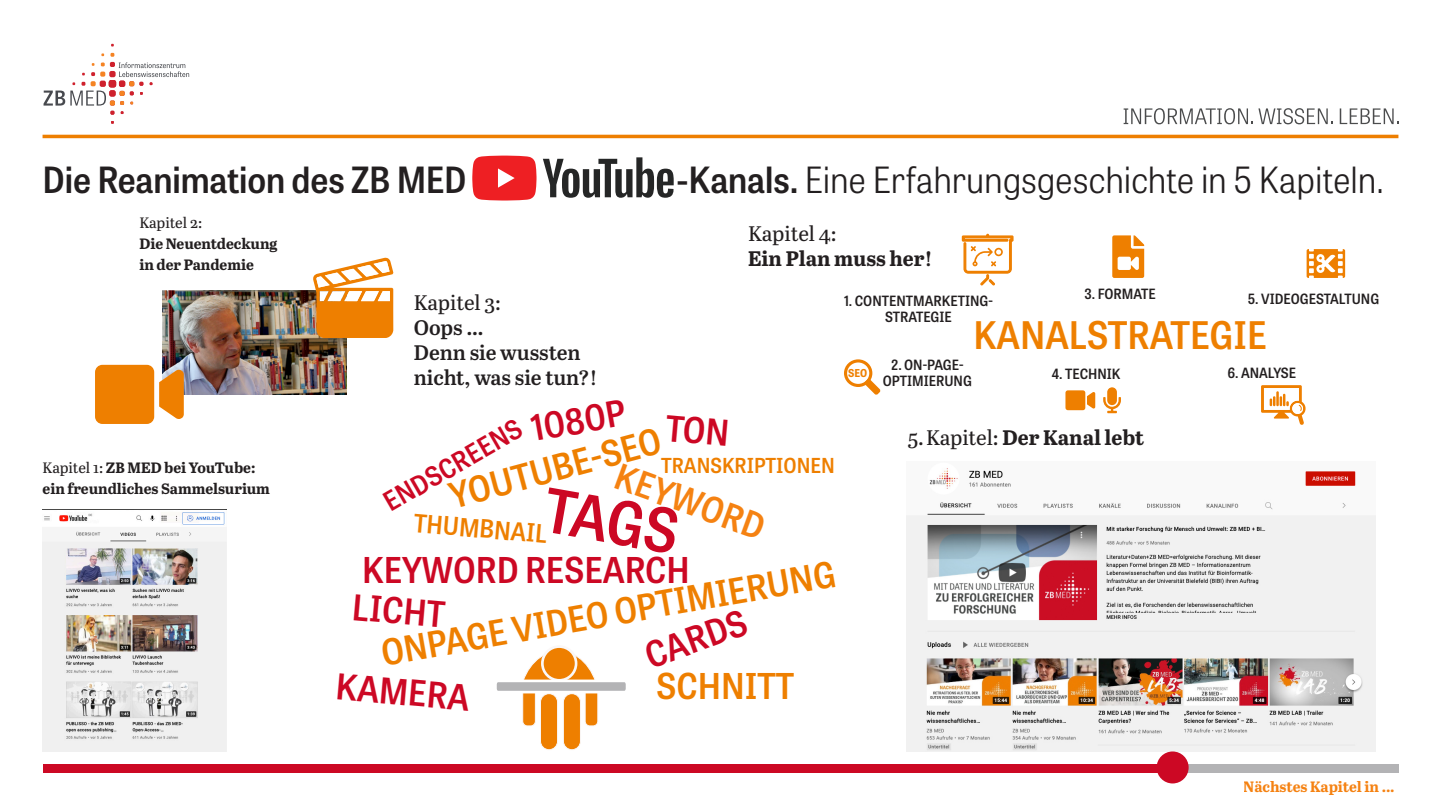
<style>
.page{position:relative;width:1441px;height:810px;background:#fff}
.page>*{position:absolute;margin:0;border:0;box-sizing:border-box;transform-origin:0 0}
.t1{font:600 60.3px "Tablet Gothic Narrow";color:#cc0824}
.t2{font:600 37.95px "Tablet Gothic Narrow";color:#ee7f00}
.Headline_Plakat_fett{font:300 36px "Tablet Gothic Narrow";letter-spacing:-.005em;color:#231f20}
.Headline_Plakat_fett-2{font:600 36px "Tablet Gothic Narrow";letter-spacing:-.005em;color:#231f20}
.t3{font:600 35.4px "Tablet Gothic Narrow";color:#ee7f00}
.t4{font:600 35.4px "Tablet Gothic Narrow";color:#cc0824}
.t5{font:600 35.4px "Tablet Gothic Narrow";color:#f58212}
.t6{font:600 26.55px "Tablet Gothic Narrow";color:#cc0824}
.t7{font:600 24.9px "Tablet Gothic Narrow";color:#ee7f00}
.t8{font:700 21px/25.2px "Abril Text";letter-spacing:-.005em;color:#231f20}
.t9{font:600 21px/25.2px "Abril Text";letter-spacing:-.005em;color:#231f20}
.t10{font:600 20.55px "Tablet Gothic Narrow";color:#ee7f00}
.t11{font:700 15px/21px "Abril Text";letter-spacing:-.005em;color:#231f20}
.t12{font:700 15px "Abril Text";letter-spacing:-.005em;color:#f58212}
.t13{font:600 14.1px/16.5px "Tablet Gothic Narrow";color:#231f20;text-align:center}
.t14{font:700 10.8px "Tablet Gothic Narrow";color:#ee7f00}
.s1{font-weight:600}
.s2{font-weight:400}
</style>
<div class="page">
<img style="left:906px;top:468px;width:468px;height:283px">
<img style="left:43px;top:509px;width:183px;height:242px">
<svg style="left:44px;top:53px;width:145px;height:62px"></svg>
<hr style="left:43px;top:135px;width:1354px;height:3px;background:#ee7f00">
<svg style="left:1123px;top:108px;width:129px;height:16px"></svg>
<svg style="left:1258px;top:108px;width:74px;height:16px"></svg>
<svg style="left:1339px;top:108px;width:55px;height:16px"></svg>
<svg style="left:472px;top:156px;width:64px;height:45px;background:#ef393d"></svg>
<svg style="left:543px;top:157px;width:130px;height:41px"></svg>
<img style="left:162px;top:291px;width:184px;height:103px">
<div style="left:345px;top:764px;width:1052px;height:9px;background:#b3b3b5"></div>
<div style="left:43px;top:764px;width:1127px;height:9px;background:#cc0824"></div>
<div style="left:1156px;top:751px;width:32px;height:32px;background:#cc0824;border-radius:50%"></div>
<svg style="left:542px;top:647px;width:34px;height:33px"></svg>
<div style="left:541px;top:645px;width:36px;height:37px;border:3px solid #faf7f7;border-radius:50%"></div>
<div style="left:540px;top:694px;width:17px;height:56px;background:#ee7f00;border-radius:9px"></div>
<div style="left:540px;top:694px;width:17px;height:56px;border:1px solid #faf7f7;border-radius:9px"></div>
<div style="left:563px;top:694px;width:17px;height:56px;background:#ee7f00;border-radius:9px"></div>
<div style="left:563px;top:694px;width:17px;height:56px;border:1px solid #faf7f7;border-radius:9px"></div>
<div style="left:585px;top:683px;width:12px;height:43px;background:#ee7f00;border-radius:5px"></div>
<div style="left:585px;top:683px;width:13px;height:43px;border:1px solid #faf7f7;border-radius:5px"></div>
<div style="left:522px;top:683px;width:13px;height:43px;background:#ee7f00;border-radius:5px"></div>
<div style="left:522px;top:683px;width:13px;height:43px;border:1px solid #faf7f7;border-radius:5px"></div>
<svg style="left:496px;top:651px;width:130px;height:44px"></svg>
<svg style="left:95px;top:365px;width:89px;height:59px;background:#ed8f25"></svg>
<svg style="left:312px;top:257px;width:81px;height:81px"></svg>
<svg style="left:1261px;top:385px;width:45px;height:40px"></svg>
<svg style="left:1112px;top:235px;width:31px;height:43px"></svg>
<div style="left:843px;top:359px;width:29px;height:28px;border:3px solid #ee7f00;border-radius:50%"></div>
<svg style="left:864px;top:379px;width:16px;height:16px"></svg>
<svg style="left:1065px;top:390px;width:30px;height:20px"></svg>
<svg style="left:1103px;top:387px;width:17px;height:26px"></svg>
<svg style="left:1306px;top:249px;width:38px;height:29px"></svg>
<svg style="left:961px;top:233px;width:52px;height:53px"></svg>
<p class="Headline_Plakat_fett-2" style="left:43px;top:155px;width:425px">Die Reanimation des ZB MED</p>
<p class="Headline_Plakat_fett" style="left:676px;top:156px;width:708px"><span class="s1">-Kanals.</span> Eine Erfahrungsgeschichte in 5 Kapiteln.</p>
<p class="t11" style="left:139px;top:212px;width:140px"><span class="s2">Kapitel 2:<br></span>Die Neuentdeckung in der Pandemie</p>
<p class="t11" style="left:43px;top:457px;width:229px"><span class="s2">Kapitel 1:</span> ZB MED bei YouTube: ein freundliches Sammelsurium</p>
<p class="t9" style="left:414px;top:289px;width:185px"><span class="s2">Kapitel 3:<br></span>Oops …<br>Denn sie wussten nicht, was sie tun?!</p>
<p class="t8" style="left:748px;top:220px;width:186px"><span class="s2">Kapitel 4:<br></span>Ein Plan muss her!</p>
<p class="t13" style="left:1084px;top:285px;width:73px">3. FORMATE</p>
<p class="t13" style="left:1247px;top:290px;width:133px">5. VIDEOGESTALTUNG</p>
<p class="t13" style="left:844px;top:292px;width:150px">1. CONTENTMARKETING-</p>
<p class="t13" style="left:885px;top:308px;width:68px">STRATEGIE</p>
<p class="t2" style="left:973px;top:309px;width:295px">KANALSTRATEGIE</p>
<p class="t14" style="left:848px;top:366px;width:21px">SEO</p>
<p class="t13" style="left:882px;top:356px;width:91px">2. ON-PAGE-<br>OPTIMIERUNG</p>
<p class="t13" style="left:1051px;top:365px;width:70px">4. TECHNIK</p>
<p class="t13" style="left:1226px;top:364px;width:70px">6. ANALYSE</p>
<p class="t4" style="left:527px;top:405px;width:97px;rotate:-10deg">1080P</p>
<p class="t6" style="left:376px;top:488px;width:157px;rotate:-30deg">ENDSCREENS</p>
<p class="t3" style="left:444px;top:473px;width:219px;rotate:-15deg">YOUTUBE-SEO</p>
<p class="t10" style="left:661px;top:451px;width:175px">TRANSKRIPTIONEN</p>
<p class="t5" style="left:624px;top:452px;width:158px;rotate:20deg">KEYWORD</p>
<p class="t1" style="left:552px;top:468px;width:137px;rotate:10deg">TAGS</p>
<p class="t7" style="left:415px;top:505px;width:135px;rotate:5deg">THUMBNAIL</p>
<p class="t4" style="left:362px;top:546px;width:329px">KEYWORD RESEARCH</p>
<p class="t3" style="left:377px;top:629px;width:462px;rotate:-10deg">ONPAGE VIDEO OPTIMIERUNG</p>
<p class="t4" style="left:354px;top:583px;width:94px;rotate:5deg">LICHT</p>
<p class="t4" style="left:638px;top:634px;width:107px;rotate:-20deg">CARDS</p>
<p class="t4" style="left:338px;top:662px;width:136px;rotate:5deg">KAMERA</p>
<p class="t3" style="left:656px;top:662px;width:139px">SCHNITT</p>
<p class="t8" style="left:907px;top:424px;width:238px"><span class="s2">5.Kapitel:</span> Der Kanal lebt</p>
<p class="t12" style="left:1243px;top:776px;width:152px">Nächstes Kapitel in ...</p>
</div>
